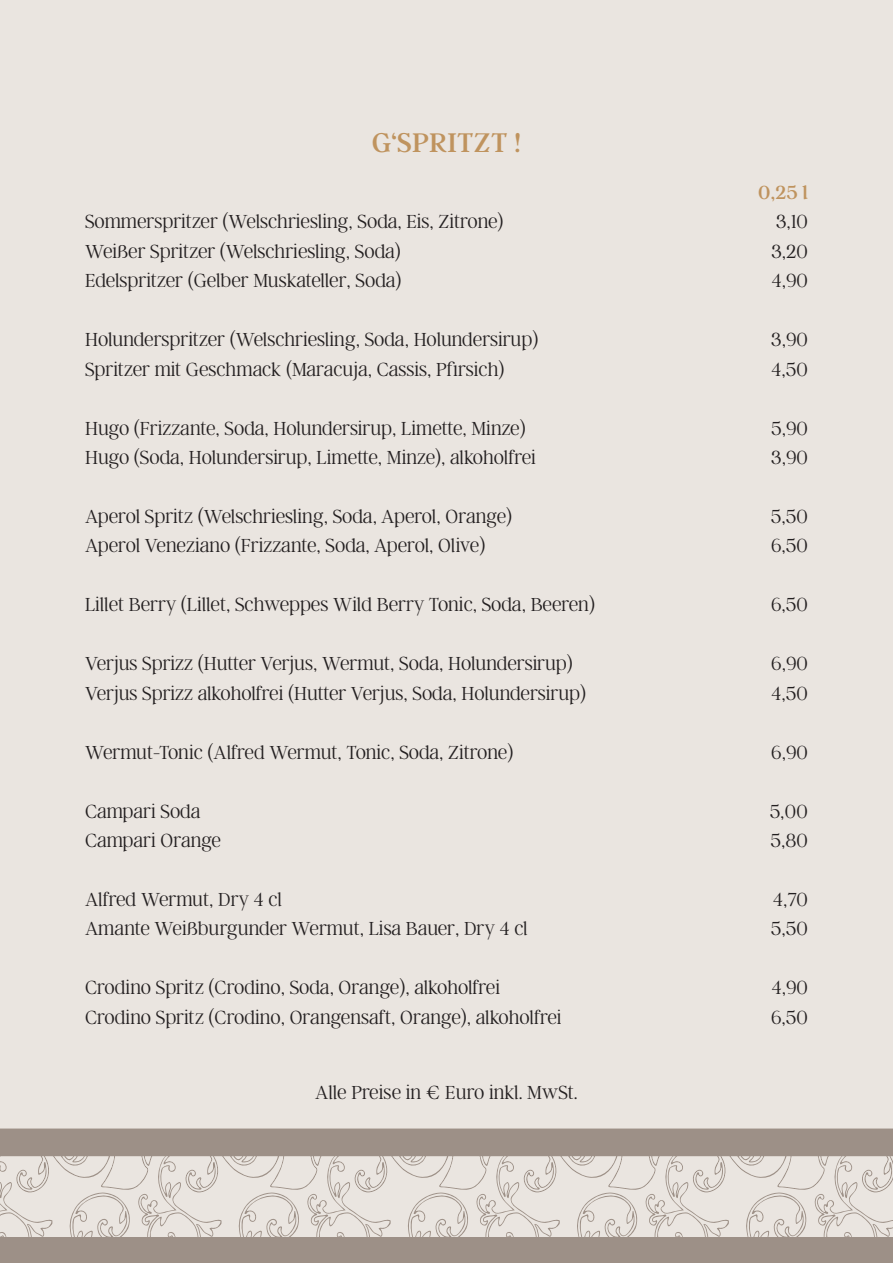
<style>
.page{position:relative;width:893px;height:1263px;background:#eae5e0}
.page>*{position:absolute;margin:0;border:0;box-sizing:border-box;transform-origin:0 0}
.t1{font:30px "Argent CF";letter-spacing:.01em;color:#bf935e}
.t2{font:100 21px "Argent CF";color:#231f20}
.t3{font:21px "Argent CF";color:#bf935e}
</style>
<div class="page">
<svg style="left:0;top:1128px;width:893px;height:109px"></svg>
<div style="left:0;top:1237px;width:893px;height:26px;background:#9d9087"></div>
<h1 class="t1" style="left:372px;top:125px;width:151px">G‘SPRITZT !</h1>
<p class="t3" style="left:758px;top:180px;width:51px">0,25 l</p>
<p class="t2" style="left:85px;top:210px;width:420px">Sommerspritzer (Welschriesling, Soda, Eis, Zitrone)</p>
<p class="t2" style="left:776px;top:210px;width:34px">3,10</p>
<p class="t2" style="left:85px;top:239px;width:317px">Weißer Spritzer (Welschriesling, Soda)</p>
<p class="t2" style="left:771px;top:239px;width:38px">3,20</p>
<p class="t2" style="left:85px;top:269px;width:318px">Edelspritzer (Gelber Muskateller, Soda)</p>
<p class="t2" style="left:771px;top:269px;width:38px">4,90</p>
<p class="t2" style="left:85px;top:327px;width:455px">Holunderspritzer (Welschriesling, Soda, Holundersirup)</p>
<p class="t2" style="left:771px;top:327px;width:39px">3,90</p>
<p class="t2" style="left:85px;top:357px;width:421px">Spritzer mit Geschmack (Maracuja, Cassis, Pfirsich)</p>
<p class="t2" style="left:771px;top:357px;width:38px">4,50</p>
<p class="t2" style="left:85px;top:416px;width:442px">Hugo (Frizzante, Soda, Holundersirup, Limette, Minze)</p>
<p class="t2" style="left:771px;top:416px;width:38px">5,90</p>
<p class="t2" style="left:85px;top:445px;width:452px">Hugo (Soda, Holundersirup, Limette, Minze), alkoholfrei</p>
<p class="t2" style="left:771px;top:445px;width:39px">3,90</p>
<p class="t2" style="left:85px;top:504px;width:429px">Aperol Spritz (Welschriesling, Soda, Aperol, Orange)</p>
<p class="t2" style="left:771px;top:504px;width:38px">5,50</p>
<p class="t2" style="left:85px;top:534px;width:402px">Aperol Veneziano (Frizzante, Soda, Aperol, Olive)</p>
<p class="t2" style="left:771px;top:534px;width:38px">6,50</p>
<p class="t2" style="left:85px;top:592px;width:511px">Lillet Berry (Lillet, Schweppes Wild Berry Tonic, Soda, Beeren)</p>
<p class="t2" style="left:771px;top:592px;width:38px">6,50</p>
<p class="t2" style="left:85px;top:651px;width:489px">Verjus Sprizz (Hutter Verjus, Wermut, Soda, Holundersirup)</p>
<p class="t2" style="left:771px;top:651px;width:38px">6,90</p>
<p class="t2" style="left:85px;top:681px;width:503px">Verjus Sprizz alkoholfrei (Hutter Verjus, Soda, Holundersirup)</p>
<p class="t2" style="left:771px;top:681px;width:38px">4,50</p>
<p class="t2" style="left:85px;top:740px;width:430px">Wermut-Tonic (Alfred Wermut, Tonic, Soda, Zitrone)</p>
<p class="t2" style="left:771px;top:740px;width:38px">6,90</p>
<p class="t2" style="left:85px;top:799px;width:117px">Campari Soda</p>
<p class="t2" style="left:770px;top:799px;width:40px">5,00</p>
<p class="t2" style="left:85px;top:828px;width:138px">Campari Orange</p>
<p class="t2" style="left:771px;top:828px;width:39px">5,80</p>
<p class="t2" style="left:85px;top:887px;width:198px">Alfred Wermut, Dry 4 cl</p>
<p class="t2" style="left:773px;top:887px;width:37px">4,70</p>
<p class="t2" style="left:85px;top:916px;width:444px">Amante Weißburgunder Wermut, Lisa Bauer, Dry 4 cl</p>
<p class="t2" style="left:771px;top:916px;width:38px">5,50</p>
<p class="t2" style="left:85px;top:975px;width:417px">Crodino Spritz (Crodino, Soda, Orange), alkoholfrei</p>
<p class="t2" style="left:771px;top:975px;width:38px">4,90</p>
<p class="t2" style="left:85px;top:1005px;width:478px">Crodino Spritz (Crodino, Orangensaft, Orange), alkoholfrei</p>
<p class="t2" style="left:771px;top:1005px;width:38px">6,50</p>
<p class="t2" style="left:315px;top:1080px;width:264px">Alle Preise in € Euro inkl. MwSt.</p>
</div>
